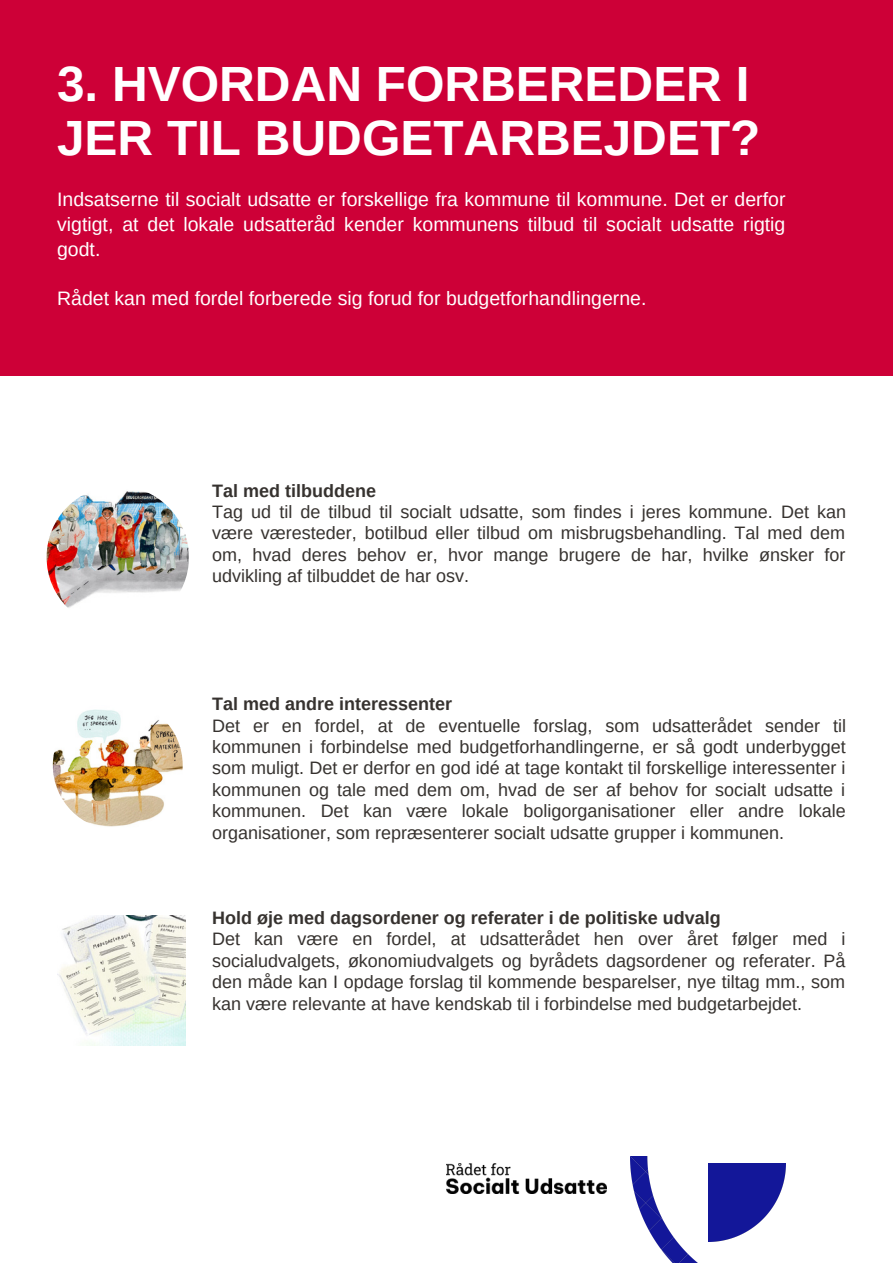
<style>
.page{position:relative;width:893px;height:1264px;background:#fff}
.page>*{position:absolute;margin:0;border:0;box-sizing:border-box;transform-origin:0 0}
.t1{font:700 49.5px/54px "Arimo";color:#fff}
.t2{font:19.5px/24.8px "Arimo";color:#fff;text-align:justify}
.t3{font:18px/21.3px "Arimo";color:#36322f;text-align:justify}
.t4{font:700 18px "Arimo";color:#36322f}
</style>
<div class="page">
<div style="left:0;top:0;width:892px;height:375px;background:#cd0037"></div>
<img style="left:630px;top:1156px;width:155px;height:106px">
<img style="left:446px;top:1163px;width:160px;height:30px">
<img style="left:47px;top:486px;width:142px;height:142px;border-radius:50%">
<img style="left:53px;top:700px;width:130px;height:130px;border-radius:50%">
<img style="left:57px;top:915px;width:128px;height:130px">
<p class="t1" style="left:57px;top:57px;width:704px">3. HVORDAN FORBEREDER I<br>JER TIL BUDGETARBEJDET?</p>
<p class="t2" style="left:57px;top:187px;width:729px">Indsatserne til socialt udsatte er forskellige fra kommune til kommune. Det er derfor vigtigt, at det lokale udsatteråd kender kommunens tilbud til socialt udsatte rigtig godt.</p>
<p class="t2" style="left:57px;top:286px;width:591px">Rådet kan med fordel forberede sig forud for budgetforhandlingerne.</p>
<p class="t4" style="left:212px;top:480px;width:165px">Tal med tilbuddene</p>
<p class="t3" style="left:212px;top:501px;width:635px">Tag ud til de tilbud til socialt udsatte, som findes i jeres kommune. Det kan være væresteder, botilbud eller tilbud om misbrugsbehandling. Tal med dem om, hvad deres behov er, hvor mange brugere de har, hvilke ønsker for udvikling af tilbuddet de har osv.</p>
<p class="t4" style="left:212px;top:694px;width:241px">Tal med andre interessenter</p>
<p class="t3" style="left:212px;top:714px;width:635px">Det er en fordel, at de eventuelle forslag, som udsatterådet sender til kommunen i forbindelse med budgetforhandlingerne, er så godt underbygget som muligt. Det er derfor en god idé at tage kontakt til forskellige interessenter i kommunen og tale med dem om, hvad de ser af behov for socialt udsatte i kommunen. Det kan være lokale boligorganisationer eller andre lokale organisationer, som repræsenterer socialt udsatte grupper i kommunen.</p>
<p class="t4" style="left:212px;top:907px;width:510px">Hold øje med dagsordener og referater i de politiske udvalg</p>
<p class="t3" style="left:212px;top:928px;width:634px">Det kan være en fordel, at udsatterådet hen over året følger med i socialudvalgets, økonomiudvalgets og byrådets dagsordener og referater. På den måde kan I opdage forslag til kommende besparelser, nye tiltag mm., som kan være relevante at have kendskab til i forbindelse med budgetarbejdet.</p>
</div>
